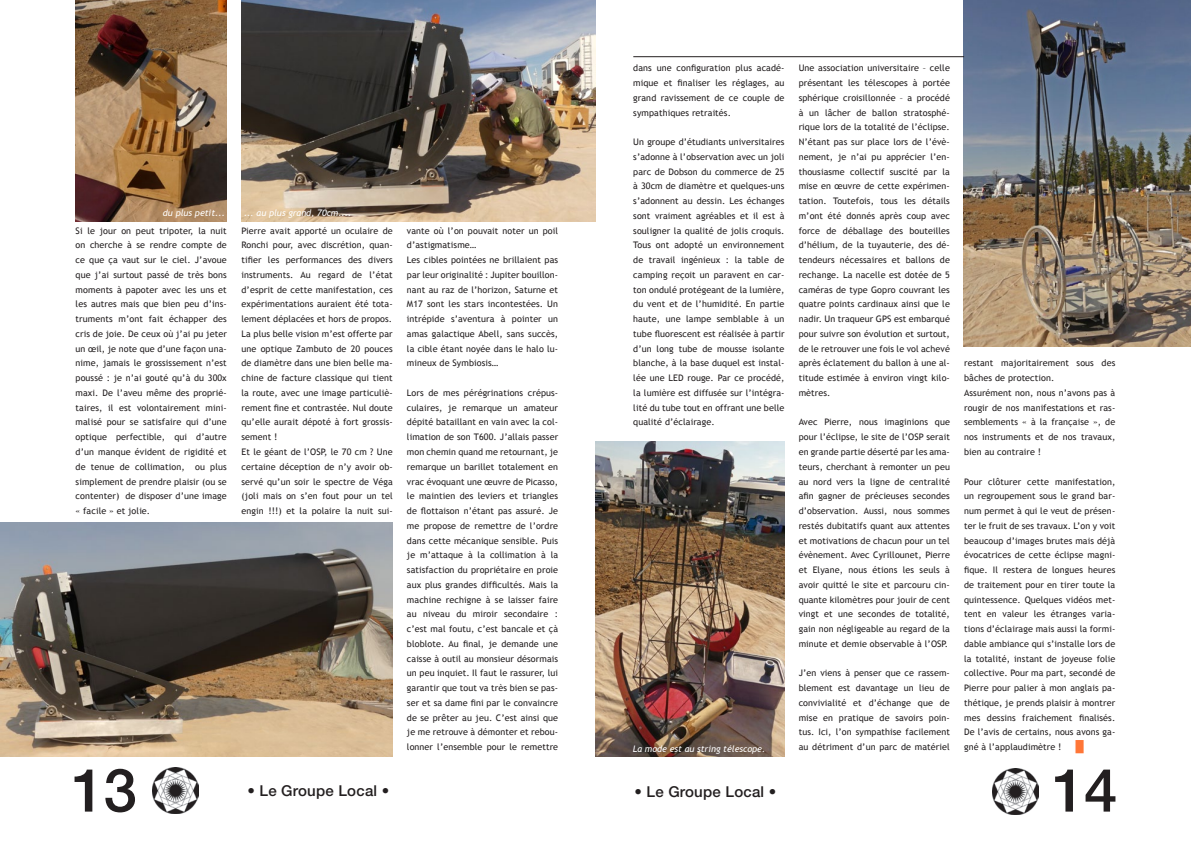
<style>
.page{position:relative;width:1191px;height:842px;background:#fff}
.page>*{position:absolute;margin:0;border:0;box-sizing:border-box;transform-origin:0 0}
.t1{font:500 60px "Helvetica Neue LT Std";color:#231f20}
.t2{font:500 15px "Helvetica Neue LT Std";letter-spacing:.015em;color:#231f20}
._5_texte_courant{font:11px "Times New Roman";color:#ff7637}
._5_texte_courant-2{font:9px/14.7px "Trebuchet MS";letter-spacing:.01em;color:#231f20;text-align:justify}
._5_légendes{font:italic 9px "Trebuchet MS";color:#fff}
</style>
<div class="page">
<img style="left:153px;top:767px;width:46px;height:46px">
<img style="left:992px;top:769px;width:46px;height:46px">
<img style="left:0;top:523px;width:392px;height:234px">
<img style="left:241px;top:0;width:354px;height:221px">
<img style="left:76px;top:0;width:151px;height:221px">
<img style="left:963px;top:0;width:228px;height:347px">
<img style="left:595px;top:441px;width:189px;height:315px">
<hr style="left:633px;top:56px;width:331px;height:1px;background:#231f20">
<p class="_5_légendes" style="left:163px;top:207px;width:64px">du plus petit...</p>
<p class="_5_légendes" style="left:244px;top:207px;width:109px">... au plus grand, 70cm....</p>
<p class="_5_texte_courant-2" style="left:76px;top:223px;width:153px">Si le jour on peut tripoter, la nuit on cherche à se rendre compte de ce que ça vaut sur le ciel. J’avoue que j’ai surtout passé de très bons moments à papoter avec les uns et les autres mais que bien peu d’ins&shy;truments m’ont fait échapper des cris de joie. De ceux où j’ai pu jeter un œil, je note que d’une façon una&shy;nime, jamais le grossissement n’est poussé : je n’ai gouté qu’à du 300x maxi. De l’aveu même des proprié&shy;taires, il est volontairement mini&shy;malisé pour se satisfaire qui d’une optique perfectible, qui d’autre d’un manque évident de rigidité et de tenue de collimation, ou plus simplement de prendre plaisir (ou se contenter) de disposer d’une image « facile » et jolie.</p>
<p class="_5_texte_courant-2" style="left:241px;top:223px;width:153px">Pierre avait apporté un oculaire de Ronchi pour, avec discrétion, quan&shy;tifier les performances des divers instruments. Au regard de l’état d’esprit de cette manifestation, ces expérimentations auraient été tota&shy;lement déplacées et hors de propos.</p>
<p class="_5_texte_courant-2" style="left:241px;top:326px;width:153px">La plus belle vision m’est offerte par une optique Zambuto de 20 pouces de diamètre dans une bien belle ma&shy;chine de facture classique qui tient la route, avec une image particuliè&shy;rement fine et contrastée. Nul doute qu’elle aurait dépoté à fort grossis&shy;sement !</p>
<p class="_5_texte_courant-2" style="left:241px;top:444px;width:153px">Et le géant de l’OSP, le 70 cm ? Une certaine déception de n’y avoir ob&shy;servé qu’un soir le spectre de Véga (joli mais on s’en fout pour un tel engin !!!) et la polaire la nuit sui-</p>
<p class="_5_texte_courant-2" style="left:407px;top:223px;width:153px">vante où l’on pouvait noter un poil d’astigmatisme…</p>
<p class="_5_texte_courant-2" style="left:407px;top:253px;width:153px">Les cibles pointées ne brillaient pas par leur originalité : Jupiter bouillon&shy;nant au raz de l’horizon, Saturne et M17 sont les stars incontestées. Un intrépide s’aventura à pointer un amas galactique Abell, sans succès, la cible étant noyée dans le halo lu&shy;mineux de Symbiosis…</p>
<p class="_5_texte_courant-2" style="left:407px;top:386px;width:153px">Lors de mes pérégrinations crépus&shy;culaires, je remarque un amateur dépité bataillant en vain avec la col&shy;limation de son T600. J’allais passer mon chemin quand me retournant, je remarque un barillet totalement en vrac évoquant une œuvre de Picasso, le maintien des leviers et triangles de flottaison n’étant pas assuré. Je me propose de remettre de l’ordre dans cette mécanique sensible. Puis je m’attaque à la collimation à la satisfaction du propriétaire en proie aux plus grandes difficultés. Mais la machine rechigne à se laisser faire au niveau du miroir secondaire : c’est mal foutu, c’est bancale et çà bloblote. Au final, je demande une caisse à outil au monsieur désormais un peu inquiet. Il faut le rassurer, lui garantir que tout va très bien se pas&shy;ser et sa dame fini par le convaincre de se prêter au jeu. C’est ainsi que je me retrouve à démonter et rebou&shy;lonner l’ensemble pour le remettre</p>
<p class="_5_texte_courant-2" style="left:633px;top:61px;width:153px">dans une configuration plus acadé&shy;mique et finaliser les réglages, au grand ravissement de ce couple de sympathiques retraités.</p>
<p class="_5_texte_courant-2" style="left:633px;top:135px;width:153px">Un groupe d’étudiants universitaires s’adonne à l’observation avec un joli parc de Dobson du commerce de 25 à 30cm de diamètre et quelques-uns s’adonnent au dessin. Les échanges sont vraiment agréables et il est à souligner la qualité de jolis croquis.<br>Tous ont adopté un environnement de travail ingénieux : la table de camping reçoit un paravent en car&shy;ton ondulé protégeant de la lumière, du vent et de l’humidité. En partie haute, une lampe semblable à un tube fluorescent est réalisée à partir d’un long tube de mousse isolante blanche, à la base duquel est instal&shy;lée une LED rouge. Par ce procédé, la lumière est diffusée sur l’intégra&shy;lité du tube tout en offrant une belle qualité d’éclairage.</p>
<p class="_5_légendes" style="left:633px;top:744px;width:134px">La mode est au string télescope.</p>
<p class="t1" style="left:71px;top:754px;width:67px">13</p>
<p class="t2" style="left:247px;top:782px;width:143px">• Le Groupe Local •</p>
<p class="t2" style="left:634px;top:783px;width:143px">• Le Groupe Local •</p>
<p class="_5_texte_courant-2" style="left:798px;top:61px;width:153px">Une association universitaire – celle présentant les télescopes à portée sphérique croisillonnée – a procédé à un lâcher de ballon stratosphé&shy;rique lors de la totalité de l’éclipse.<br>N’étant pas sur place lors de l’évè&shy;nement, je n’ai pu apprécier l’en&shy;thousiasme collectif suscité par la mise en œuvre de cette expérimen&shy;tation. Toutefois, tous les détails m’ont été donnés après coup avec force de déballage des bouteilles d’hélium, de la tuyauterie, des dé&shy;tendeurs nécessaires et ballons de rechange. La nacelle est dotée de 5 caméras de type Gopro couvrant les quatre points cardinaux ainsi que le nadir. Un traqueur GPS est embarqué pour suivre son évolution et surtout, de le retrouver une fois le vol achevé après éclatement du ballon à une al&shy;titude estimée à environ vingt kilo&shy;mètres.</p>
<p class="_5_texte_courant-2" style="left:798px;top:415px;width:153px">Avec Pierre, nous imaginions que pour l’éclipse, le site de l’OSP serait en grande partie déserté par les ama&shy;teurs, cherchant à remonter un peu au nord vers la ligne de centralité afin gagner de précieuses secondes d’observation. Aussi, nous sommes restés dubitatifs quant aux attentes et motivations de chacun pour un tel évènement. Avec Cyrillounet, Pierre et Elyane, nous étions les seuls à avoir quitté le site et parcouru cin&shy;quante kilomètres pour jouir de cent vingt et une secondes de totalité, gain non négligeable au regard de la minute et demie observable à l’OSP.</p>
<p class="_5_texte_courant-2" style="left:798px;top:666px;width:153px">J’en viens à penser que ce rassem&shy;blement est davantage un lieu de convivialité et d’échange que de mise en pratique de savoirs poin&shy;tus. Ici, l’on sympathise facilement au détriment d’un parc de matériel</p>
<p class="_5_texte_courant-2" style="left:964px;top:356px;width:153px">restant majoritairement sous des bâches de protection.</p>
<p class="_5_texte_courant-2" style="left:964px;top:385px;width:153px">Assurément non, nous n’avons pas à rougir de nos manifestations et ras&shy;semblements « à la française », de nos instruments et de nos travaux, bien au contraire !</p>
<p class="_5_texte_courant-2" style="left:964px;top:474px;width:153px">Pour clôturer cette manifestation, un regroupement sous le grand bar&shy;num permet à qui le veut de présen&shy;ter le fruit de ses travaux. L’on y voit beaucoup d’images brutes mais déjà évocatrices de cette éclipse magni&shy;fique. Il restera de longues heures de traitement pour en tirer toute la quintessence. Quelques vidéos met&shy;tent en valeur les étranges varia&shy;tions d’éclairage mais aussi la formi&shy;dable ambiance qui s’installe lors de la totalité, instant de joyeuse folie collective. Pour ma part, secondé de Pierre pour palier à mon anglais pa&shy;thétique, je prends plaisir à montrer mes dessins fraichement finalisés.<br>De l’avis de certains, nous avons ga&shy;gné à l’applaudimètre !</p>
<p class="_5_texte_courant" style="left:1075px;top:739px;width:9px">█</p>
<p class="t1" style="left:1052px;top:754px;width:67px">14</p>
</div>
